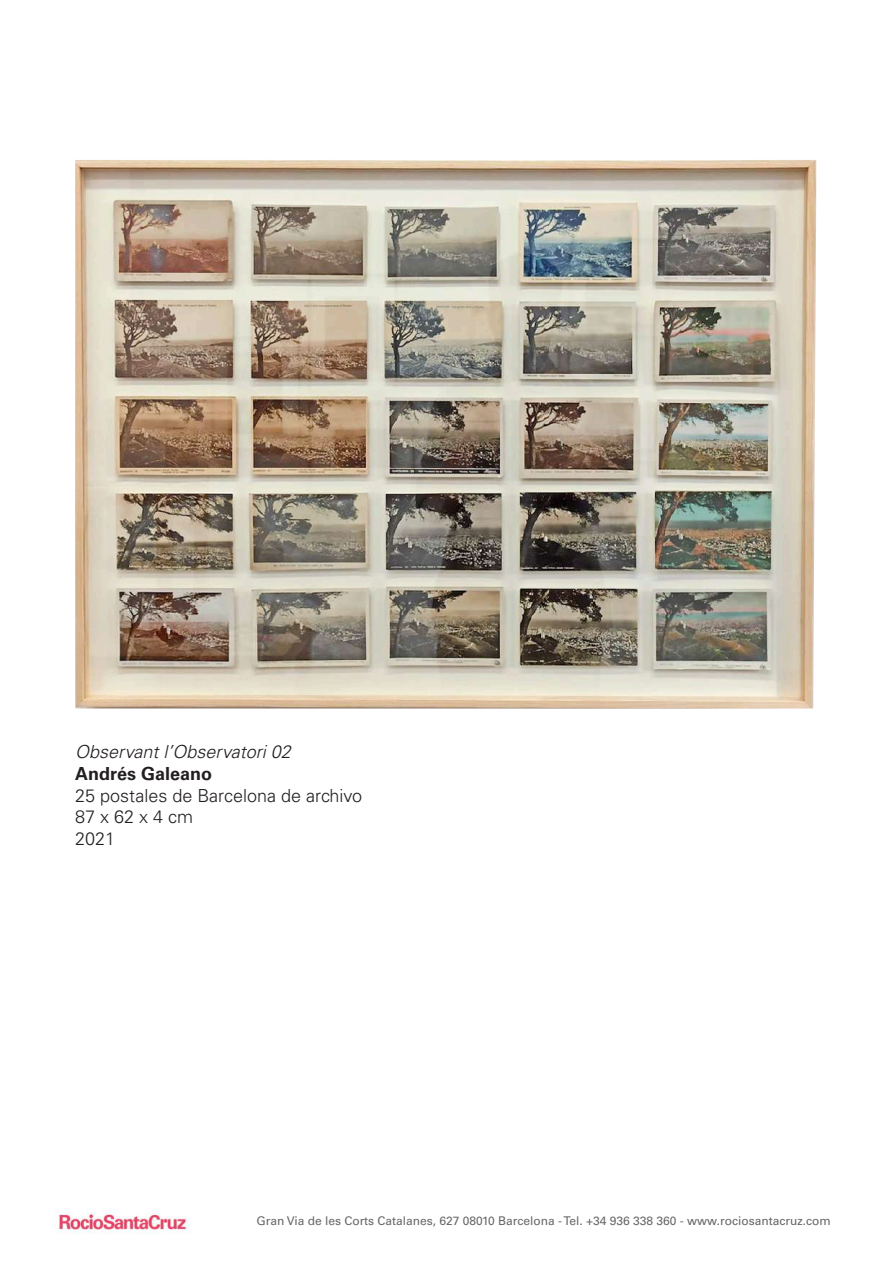
<style>
.page{position:relative;width:893px;height:1263px;background:#fff}
.page>*{position:absolute;margin:0;border:0;box-sizing:border-box;transform-origin:0 0}
.t1{font:300 18px/21.6px "Univers";color:#231f20}
.t2{font:italic 300 18px "Univers";color:#231f20}
.t3{font:700 18px "Univers";color:#231f20}
.t4{font:12px "Univers";color:#67676a}
</style>
<div class="page">
<img style="left:54px;top:1210px;width:135px;height:24px">
<img style="left:75px;top:160px;width:741px;height:548px">
<h1 class="t2" style="left:75px;top:741px;width:217px">Observant l’Observatori 02</h1>
<h1 class="t3" style="left:75px;top:763px;width:139px">Andrés Galeano</h1>
<h1 class="t1" style="left:75px;top:784px;width:288px">25 postales de Barcelona de archivo<br>87 x 62 x 4 cm<br>2021</h1>
<p class="t4" style="left:257px;top:1213px;width:576px">Gran Via de les Corts Catalanes, 627 08010 Barcelona - Tel. +34 936 338 360 - www.rociosantacruz.com</p>
</div>
